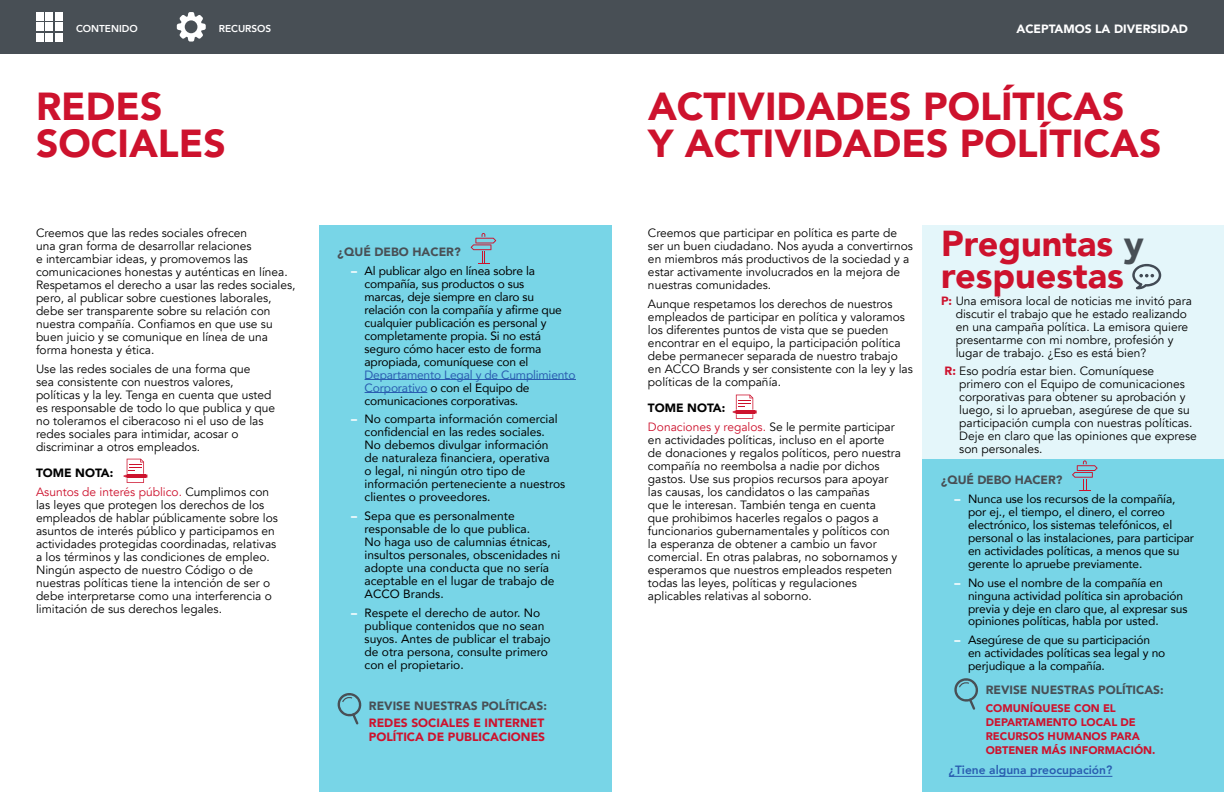
<style>
.page{position:relative;width:1224px;height:792px;background:#fff}
.page>*{position:absolute;margin:0;border:0;box-sizing:border-box;transform-origin:0 0}
.t1{font:900 39px/37px "Avenir";color:#cd122d}
.t2{font:900 36px/32px "Avenir";color:#cd122d}
.t3{font:12px/13px "Avenir";color:#000}
.t4{font:12px/13px "Avenir";letter-spacing:-.01em;color:#000}
.t5{font:12px/13px "Avenir";letter-spacing:-.015em;color:#2a5db0}
.t6{font:900 12px "Avenir";color:#484f55}
.t7{font:12px/18.8px "Avenir";color:#cd122d}
.t8{font:900 12px/14px "Avenir";color:#cd122d}
.t9{font:900 12px "Avenir";color:#fff}
.t10{font:800 12px "Avenir";color:#2a5db0}
.t11{font:900 11px/14px "Avenir";color:#cd122d}
.t12{font:800 10px "Avenir";color:#fff}
.s1{font-weight:900;color:#000}
.s2{color:#000}
.s3{font-weight:900;color:#fff}
.s4{font-weight:900}
.s5{color:#cd122d}
.s6{color:#484f55}
.s7{font-weight:900;color:#cd122d}
</style>
<div class="page">
<div style="left:0;top:0;width:1224px;height:54px;background:#484f55"></div>
<div style="left:36px;top:12px;width:8px;height:8px;background:#fff"></div>
<div style="left:36px;top:23px;width:8px;height:8px;background:#fff"></div>
<div style="left:36px;top:33px;width:8px;height:8px;background:#fff"></div>
<div style="left:46px;top:12px;width:7px;height:9px;background:#fff"></div>
<div style="left:46px;top:23px;width:7px;height:8px;background:#fff"></div>
<div style="left:46px;top:33px;width:7px;height:9px;background:#fff"></div>
<div style="left:55px;top:12px;width:8px;height:8px;background:#fff"></div>
<div style="left:55px;top:23px;width:8px;height:8px;background:#fff"></div>
<div style="left:55px;top:33px;width:8px;height:8px;background:#fff"></div>
<svg style="left:177px;top:12px;width:29px;height:30px"></svg>
<div style="left:320px;top:225px;width:292px;height:567px;background:#78d5e7"></div>
<svg style="left:337px;top:693px;width:25px;height:31px"></svg>
<hr style="left:365px;top:379px;width:211px;height:1px;background:#2a5db0">
<hr style="left:365px;top:392px;width:62px;height:1px;background:#2a5db0">
<svg style="left:471px;top:233px;width:25px;height:31px"></svg>
<svg style="left:123px;top:459px;width:24px;height:24px"></svg>
<div style="left:922px;top:225px;width:302px;height:567px;background:#78d5e7"></div>
<hr style="left:949px;top:776px;width:163px;height:1px;background:#2a5db0">
<div style="left:922px;top:225px;width:302px;height:233px;background:#e4f6fa"></div>
<svg style="left:954px;top:678px;width:24px;height:32px"></svg>
<svg style="left:1132px;top:264px;width:29px;height:25px"></svg>
<svg style="left:1072px;top:460px;width:26px;height:31px"></svg>
<svg style="left:732px;top:395px;width:25px;height:24px"></svg>
<p class="t9" style="left:1072px;top:19px;width:117px">EL TÍTULO VA AQUÍ</p>
<p class="t12" style="left:76px;top:21px;width:63px">CONTENIDO</p>
<p class="t12" style="left:219px;top:21px;width:54px">RECURSOS</p>
<p class="t9" style="left:1016px;top:19px;width:173px">ACEPTAMOS LA DIVERSIDAD</p>
<h1 class="t1" style="left:36px;top:87px;width:191px">REDES<br>SOCIALES</h1>
<p class="t3" style="left:36px;top:227px;width:261px">Creemos que las redes sociales ofrecen<br>una gran forma de desarrollar relaciones<br>e intercambiar ideas, y promovemos las comunicaciones honestas y auténticas en línea.<br>Respetamos el derecho a usar las redes sociales, pero, al publicar sobre cuestiones laborales, debe ser transparente sobre su relación con nuestra compañía. Confiamos en que use su buen juicio y se comunique en línea de una forma honesta y ética.</p>
<p class="t3" style="left:36px;top:362px;width:241px">Use las redes sociales de una forma que<br>sea consistente con nuestros valores, políticas y la ley. Tenga en cuenta que usted es responsable de todo lo que publica y que no toleramos el ciberacoso ni el uso de las redes sociales para intimidar, acosar o discriminar a otros empleados.</p>
<p class="t7" style="left:36px;top:464px;width:235px"><span class="s1">TOME NOTA:<br></span>Asuntos de interés público. <span class="s2">Cumplimos con</span></p>
<p class="t3" style="left:36px;top:499px;width:244px">las leyes que protegen los derechos de los empleados de hablar públicamente sobre los asuntos de interés público y participamos en actividades protegidas coordinadas, relativas a los términos y las condiciones de empleo.<br>Ningún aspecto de nuestro Código o de nuestras políticas tiene la intención de ser o debe interpretarse como una interferencia o limitación de sus derechos legales.</p>
<p class="t6" style="left:338px;top:241px;width:125px">¿QUÉ DEBO HACER?</p>
<p class="t4" style="left:365px;top:264px;width:199px;text-indent:-14px"><span class="s3">–</span> Al publicar algo en línea sobre la compañía, sus productos o sus marcas, deje siempre en claro su relación con la compañía y afirme que cualquier publicación es personal y completamente propia. Si no está seguro cómo hacer esto de forma apropiada, comuníquese con el</p>
<p class="t5" style="left:365px;top:368px;width:212px">Departamento Legal y de Cumplimiento<br>Corporativo <span class="s2">o con el Equipo de comunicaciones corporativas.</span></p>
<p class="t4" style="left:365px;top:412px;width:202px;text-indent:-14px"><span class="s3">–</span> No comparta información comercial confidencial en las redes sociales.<br>No debemos divulgar información de naturaleza financiera, operativa<br>o legal, ni ningún otro tipo de información perteneciente a nuestros clientes o proveedores.</p>
<p class="t4" style="left:365px;top:509px;width:197px;text-indent:-14px"><span class="s3">–</span> Sepa que es personalmente responsable de lo que publica.<br>No haga uso de calumnias étnicas, insultos personales, obscenidades ni adopte una conducta que no sería aceptable en el lugar de trabajo de<br>ACCO Brands.</p>
<p class="t4" style="left:365px;top:606px;width:188px;text-indent:-14px"><span class="s3">–</span> Respete el derecho de autor. No publique contenidos que no sean suyos. Antes de publicar el trabajo de otra persona, consulte primero con el propietario.</p>
<p class="t6" style="left:369px;top:695px;width:179px">REVISE NUESTRAS POLÍTICAS:</p>
<p class="t8" style="left:369px;top:716px;width:178px">REDES SOCIALES E INTERNET<br>POLÍTICA DE PUBLICACIONES</p>
<h1 class="t1" style="left:648px;top:87px;width:515px">ACTIVIDADES POLÍTICAS<br>Y ACTIVIDADES POLÍTICAS</h1>
<p class="t3" style="left:648px;top:227px;width:266px">Creemos que participar en política es parte de ser un buen ciudadano. Nos ayuda a convertirnos en miembros más productivos de la sociedad y a estar activamente involucrados en la mejora de nuestras comunidades.</p>
<p class="t3" style="left:648px;top:297px;width:266px">Aunque respetamos los derechos de nuestros empleados de participar en política y valoramos los diferentes puntos de vista que se pueden encontrar en el equipo, la participación política debe permanecer separada de nuestro trabajo en ACCO Brands y ser consistente con la ley y las políticas de la compañía.</p>
<p class="t3" style="left:648px;top:399px;width:248px;line-height:18.8px"><span class="s4">TOME NOTA:<br></span><span class="s5">Donaciones y regalos.</span> Se le permite participar</p>
<p class="t3" style="left:648px;top:434px;width:255px">en actividades políticas, incluso en el aporte de donaciones y regalos políticos, pero nuestra compañía no reembolsa a nadie por dichos gastos. Use sus propios recursos para apoyar las causas, los candidatos o las campañas<br>que le interesan. También tenga en cuenta<br>que prohibimos hacerles regalos o pagos a funcionarios gubernamentales y políticos con la esperanza de obtener a cambio un favor comercial. En otras palabras, no sobornamos y esperamos que nuestros empleados respeten todas las leyes, políticas y regulaciones aplicables relativas al soborno.</p>
<h2 class="t2" style="left:941px;top:227px;width:204px">Preguntas <span class="s6">y </span>respuestas</h2>
<p class="t3" style="left:956px;top:294px;width:238px;text-indent:-15px"><span class="s7">P:</span> Una emisora local de noticias me invitó para discutir el trabajo que he estado realizando en una campaña política. La emisora quiere presentarme con mi nombre, profesión y lugar de trabajo. ¿Eso es está bien?</p>
<p class="t3" style="left:959px;top:365px;width:239px;text-indent:-15px"><span class="s7">R:</span> Eso podría estar bien. Comuníquese primero con el Equipo de comunicaciones corporativas para obtener su aprobación y luego, si lo aprueban, asegúrese de que su participación cumpla con nuestras políticas.<br>Deje en claro que las opiniones que exprese son personales.</p>
<p class="t6" style="left:941px;top:470px;width:123px">¿QUÉ DEBO HACER?</p>
<p class="t4" style="left:968px;top:492px;width:228px;text-indent:-14px"><span class="s3">–</span> Nunca use los recursos de la compañía, por ej., el tiempo, el dinero, el correo electrónico, los sistemas telefónicos, el personal o las instalaciones, para participar en actividades políticas, a menos que su gerente lo apruebe previamente.</p>
<p class="t4" style="left:968px;top:575px;width:221px;text-indent:-14px"><span class="s3">–</span> No use el nombre de la compañía en ninguna actividad política sin aprobación previa y deje en claro que, al expresar sus opiniones políticas, habla por usted.</p>
<p class="t4" style="left:968px;top:633px;width:199px;text-indent:-14px"><span class="s3">–</span> Asegúrese de que su participación en actividades políticas sea legal y no perjudique a la compañía.</p>
<p class="t6" style="left:986px;top:679px;width:179px">REVISE NUESTRAS POLÍTICAS:</p>
<p class="t11" style="left:986px;top:701px;width:171px">COMUNÍQUESE CON EL<br>DEPARTAMENTO LOCAL DE<br>RECURSOS HUMANOS PARA<br>OBTENER MÁS INFORMACIÓN.</p>
<p class="t10" style="left:949px;top:761px;width:165px">¿Tiene alguna preocupación?</p>
</div>
